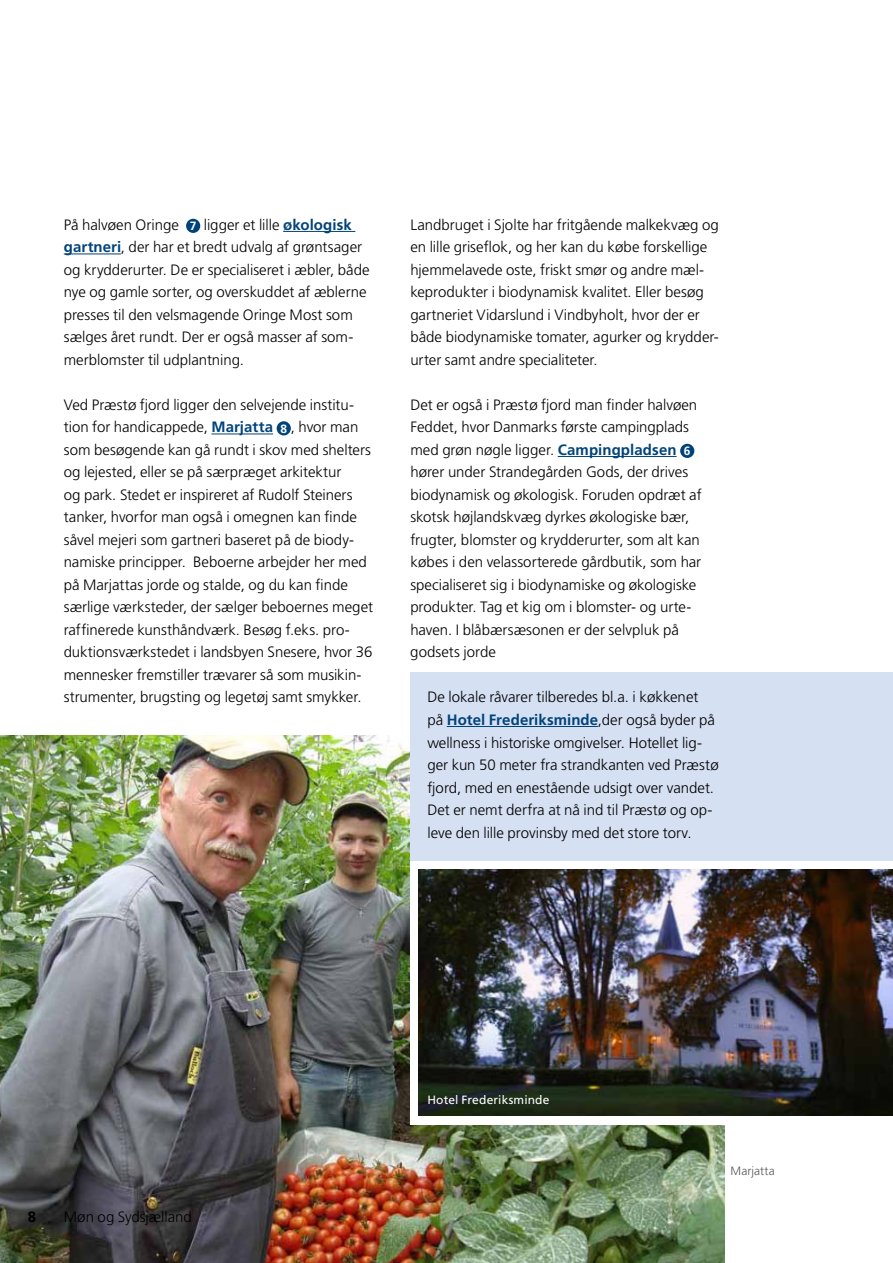
<style>
.page{position:relative;width:893px;height:1263px;background:#fff}
.page>*{position:absolute;margin:0;border:0;box-sizing:border-box;transform-origin:0 0}
.t1{font:300 15px/22.5px "Frutiger LT Std";color:#000}
.t2{font:700 15px "Frutiger LT Std";color:#000}
.t3{font:12px "Frutiger LT Std";letter-spacing:.015em;color:#fff}
.t4{font:300 12px "Frutiger LT Std";letter-spacing:.01em;color:#565656}
.s1{font-weight:700;font-size:12px;color:#fff}
.s2{font-weight:700;color:#00437a}
</style>
<div class="page">
<img style="left:0;top:736px;width:725px;height:527px">
<div style="left:411px;top:672px;width:482px;height:304px;background:#d6e0f3"></div>
<hr style="left:283px;top:231px;width:72px;height:1px;background:#00437a">
<hr style="left:64px;top:254px;width:57px;height:1px;background:#00437a">
<hr style="left:211px;top:434px;width:62px;height:1px;background:#00437a">
<div style="left:186px;top:219px;width:14px;height:14px;background:#00437a;border-radius:50%"></div>
<div style="left:277px;top:421px;width:14px;height:14px;background:#00437a;border-radius:50%"></div>
<hr style="left:558px;top:456px;width:119px;height:1px;background:#00437a">
<hr style="left:447px;top:726px;width:151px;height:1px;background:#00437a">
<div style="left:680px;top:444px;width:14px;height:14px;background:#00437a;border-radius:50%"></div>
<div style="left:410px;top:861px;width:483px;height:263px;background:#fff"></div>
<img style="left:419px;top:869px;width:474px;height:247px">
<p class="t1" style="left:64px;top:214px;width:307px">På halvøen Oringe <span class="s1">7</span> ligger et lille <span class="s2">økologisk gartneri</span>, der har et bredt udvalg af grøntsager og krydderurter. De er specialiseret i æbler, både nye og gamle sorter, og overskuddet af æblerne presses til den velsmagende Oringe Most som sælges året rundt. Der er også masser af som&shy;merblomster til udplantning.</p>
<p class="t1" style="left:64px;top:394px;width:311px">Ved Præstø fjord ligger den selvejende institu&shy;tion for handicappede, <span class="s2">Marjatta</span> <span class="s1">8</span> , hvor man som besøgende kan gå rundt i skov med shelters og lejested, eller se på særpræget arkitektur<br>og park. Stedet er inspireret af Rudolf Steiners tanker, hvorfor man også i omegnen kan finde såvel mejeri som gartneri baseret på de biody&shy;namiske principper. Beboerne arbejder her med på Marjattas jorde og stalde, og du kan finde særlige værksteder, der sælger beboernes meget raffinerede kunsthåndværk. Besøg f.eks. pro&shy;duktionsværkstedet i landsbyen Snesere, hvor 36 mennesker fremstiller trævarer så som musikin&shy;strumenter, brugsting og legetøj samt smykker.</p>
<p class="t1" style="left:410px;top:214px;width:310px">Landbruget i Sjolte har fritgående malkekvæg og en lille griseflok, og her kan du købe forskellige hjemmelavede oste, friskt smør og andre mæl&shy;keprodukter i biodynamisk kvalitet. Eller besøg gartneriet Vidarslund i Vindbyholt, hvor der er både biodynamiske tomater, agurker og krydder&shy;urter samt andre specialiteter.</p>
<p class="t1" style="left:410px;top:394px;width:293px">Det er også i Præstø fjord man finder halvøen Feddet, hvor Danmarks første campingplads - med grøn nøgle ligger. <span class="s2">Campingpladsen</span> <span class="s1">6 </span>hører under Strandegården Gods, der drives biodynamisk og økologisk. Foruden opdræt af skotsk højlandskvæg dyrkes økologiske bær, frugter, blomster og krydderurter, som alt kan købes i den velassorterede gårdbutik, som har specialiseret sig i biodynamiske og økologiske produkter. Tag et kig om i blomster- og urte&shy;haven. I blåbærsæsonen er der selvpluk på godsets jorde</p>
<p class="t1" style="left:427px;top:686px;width:293px">De lokale råvarer tilberedes bl.a. i køkkenet<br>på <span class="s2">Hotel Frederiksminde</span>,der også byder på wellness i historiske omgivelser. Hotellet lig&shy;ger kun 50 meter fra strandkanten ved Præstø fjord, med en enestående udsigt over vandet.<br>Det er nemt derfra at nå ind til Præstø og op&shy;leve den lille provinsby med det store torv.</p>
<p class="t2" style="left:28px;top:1208px;width:10px">8</p>
<p class="t1" style="left:64px;top:1206px;width:129px">Møn og Sydsjælland</p>
<p class="t3" style="left:427px;top:1092px;width:124px">Hotel Frederiksminde</p>
<p class="t4" style="left:730px;top:1164px;width:46px">Marjatta</p>
</div>
